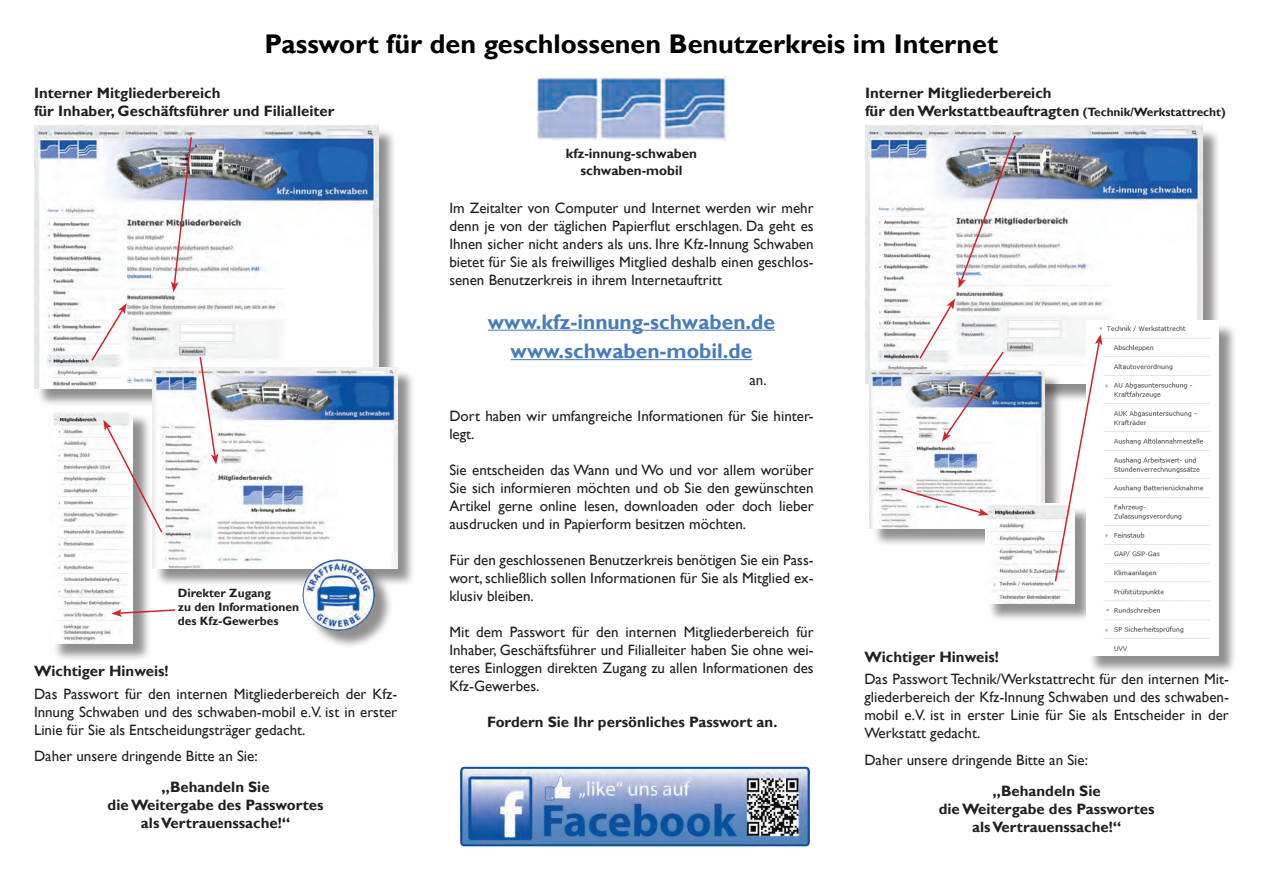
<style>
.page{position:relative;width:1263px;height:893px;background:#fff}
.page>*{position:absolute;margin:0;border:0;box-sizing:border-box;transform-origin:0 0}
.t1{font:700 27px "Gill Sans";color:#000}
.t2{font:700 21px/29.4px "Gill Sans";color:#477bbf;text-align:center}
.t3{font:15px/18px "Gill Sans";color:#231f20;text-align:justify}
.t4{font:700 15px/18px "Gill Sans";color:#231f20}
.t5{font:700 13.5px/16.2px "Gill Sans";color:#231f20;text-align:center}
.t6{font:700 12px/14.4px "Gill Sans";color:#231f20}
.s1{font-size:12px}
</style>
<div class="page">
<div style="left:36px;top:128px;width:361px;height:280px;background:#231f20;opacity:.5"></div>
<img style="left:34px;top:126px;width:344px;height:263px">
<div style="left:155px;top:370px;width:261px;height:217px;background:#231f20;opacity:.5"></div>
<img style="left:152px;top:367px;width:245px;height:201px">
<hr style="left:488px;top:330px;width:287px;height:1px;background:#477bbf">
<hr style="left:511px;top:359px;width:241px;height:1px;background:#477bbf">
<div style="left:867px;top:128px;width:353px;height:274px;background:#231f20;opacity:.5"></div>
<img style="left:865px;top:126px;width:337px;height:257px">
<div style="left:52px;top:413px;width:100px;height:249px;background:#231f20;opacity:.5"></div>
<img style="left:52px;top:412px;width:81px;height:232px">
<div style="left:872px;top:373px;width:190px;height:174px;background:#231f20;opacity:.5"></div>
<img style="left:869px;top:371px;width:175px;height:157px">
<div style="left:987px;top:506px;width:106px;height:116px;background:#231f20;opacity:.5"></div>
<img style="left:985px;top:504px;width:90px;height:100px">
<img style="left:537px;top:76px;width:189px;height:64px">
<svg style="left:90px;top:303px;width:37px;height:59px"></svg>
<svg style="left:199px;top:356px;width:19px;height:108px"></svg>
<svg style="left:103px;top:420px;width:61px;height:114px"></svg>
<div style="left:305px;top:561px;width:88px;height:88px;background:#231f20;opacity:.5"></div>
<img style="left:302px;top:559px;width:32px;height:66px">
<svg style="left:918px;top:298px;width:87px;height:144px"></svg>
<div style="left:1088px;top:323px;width:149px;height:351px;background:#231f20;opacity:.5"></div>
<img style="left:1086px;top:321px;width:133px;height:335px">
<svg style="left:899px;top:487px;width:90px;height:29px"></svg>
<svg style="left:171px;top:136px;width:22px;height:156px"></svg>
<svg style="left:111px;top:608px;width:65px;height:9px"></svg>
<img style="left:958px;top:134px;width:59px;height:154px">
<svg style="left:1054px;top:334px;width:48px;height:249px"></svg>
<img style="left:460px;top:766px;width:350px;height:81px">
<h1 class="t1" style="left:265px;top:27px;width:735px">Passwort für den geschlossenen Benutzerkreis im Internet</h1>
<p class="t4" style="left:34px;top:84px;width:302px">Interner Mitgliederbereich<br>für Inhaber, Geschäftsführer und Filialleiter</p>
<p class="t4" style="left:865px;top:84px;width:362px">Interner Mitgliederbereich<br>für den Werkstattbeauftragten <span class="s1">(Technik/Werkstattrecht)</span></p>
<p class="t6" style="left:178px;top:586px;width:123px">Direkter Zugang<br>zu den Informationen des Kfz-Gewerbes</p>
<p class="t4" style="left:34px;top:663px;width:136px">Wichtiger Hinweis!</p>
<p class="t3" style="left:34px;top:685px;width:365px">Das Passwort für den internen Mitgliederbereich der Kfz-Innung Schwaben und des schwaben-mobil e.V. ist in erster Linie für Sie als Entscheidungsträger gedacht.</p>
<p class="t3" style="left:34px;top:747px;width:225px">Daher unsere dringende Bitte an Sie:</p>
<p class="t4" style="left:108px;top:778px;width:217px;text-align:center">„Behandeln Sie<br>die Weitergabe des Passwortes als Vertrauenssache!“</p>
<p class="t5" style="left:566px;top:146px;width:133px">kfz-innung-schwaben schwaben-mobil</p>
<p class="t3" style="left:449px;top:200px;width:366px">Im Zeitalter von Computer und Internet werden wir mehr denn je von der täglichen Papierflut erschlagen. Da geht es Ihnen sicher nicht anders als uns. Ihre Kfz-Innung Schwaben bietet für Sie als freiwilliges Mitglied deshalb einen geschlos&shy;senen Benutzerkreis in ihrem Internetauftritt</p>
<h2 class="t2" style="left:488px;top:307px;width:289px">www.kfz-innung-schwaben.de www.schwaben-mobil.de</h2>
<p class="t3" style="left:749px;top:371px;width:19px">an.</p>
<p class="t3" style="left:449px;top:407px;width:366px">Dort haben wir umfangreiche Informationen für Sie hinter&shy;legt.</p>
<p class="t3" style="left:449px;top:461px;width:366px">Sie entscheiden das Wann und Wo und vor allem worüber Sie sich informieren möchten und ob Sie den gewünschten Artikel gerne online lesen, downloaden oder doch lieber ausdrucken und in Papierform besitzen möchten.</p>
<p class="t3" style="left:449px;top:551px;width:366px">Für den geschlossenen Benutzerkreis benötigen Sie ein Pass&shy;wort, schließlich sollen Informationen für Sie als Mitglied ex&shy;klusiv bleiben.</p>
<p class="t3" style="left:449px;top:623px;width:366px">Mit dem Passwort für den internen Mitgliederbereich für Inhaber, Geschäftsführer und Filialleiter haben Sie ohne wei&shy;teres Einloggen direkten Zugang zu allen Informationen des Kfz-Gewerbes.</p>
<p class="t4" style="left:487px;top:713px;width:292px">Fordern Sie Ihr persönliches Passwort an.</p>
<p class="t4" style="left:864px;top:648px;width:136px">Wichtiger Hinweis!</p>
<p class="t3" style="left:864px;top:670px;width:366px">Das Passwort Technik/Werkstattrecht für den internen Mit&shy;gliederbereich der Kfz-Innung Schwaben und des schwaben&shy;mobil e.V. ist in erster Linie für Sie als Entscheider in der Werkstatt gedacht.</p>
<p class="t3" style="left:864px;top:751px;width:225px">Daher unsere dringende Bitte an Sie:</p>
<p class="t4" style="left:939px;top:782px;width:217px;text-align:center">„Behandeln Sie<br>die Weitergabe des Passwortes als Vertrauenssache!“</p>
</div>
